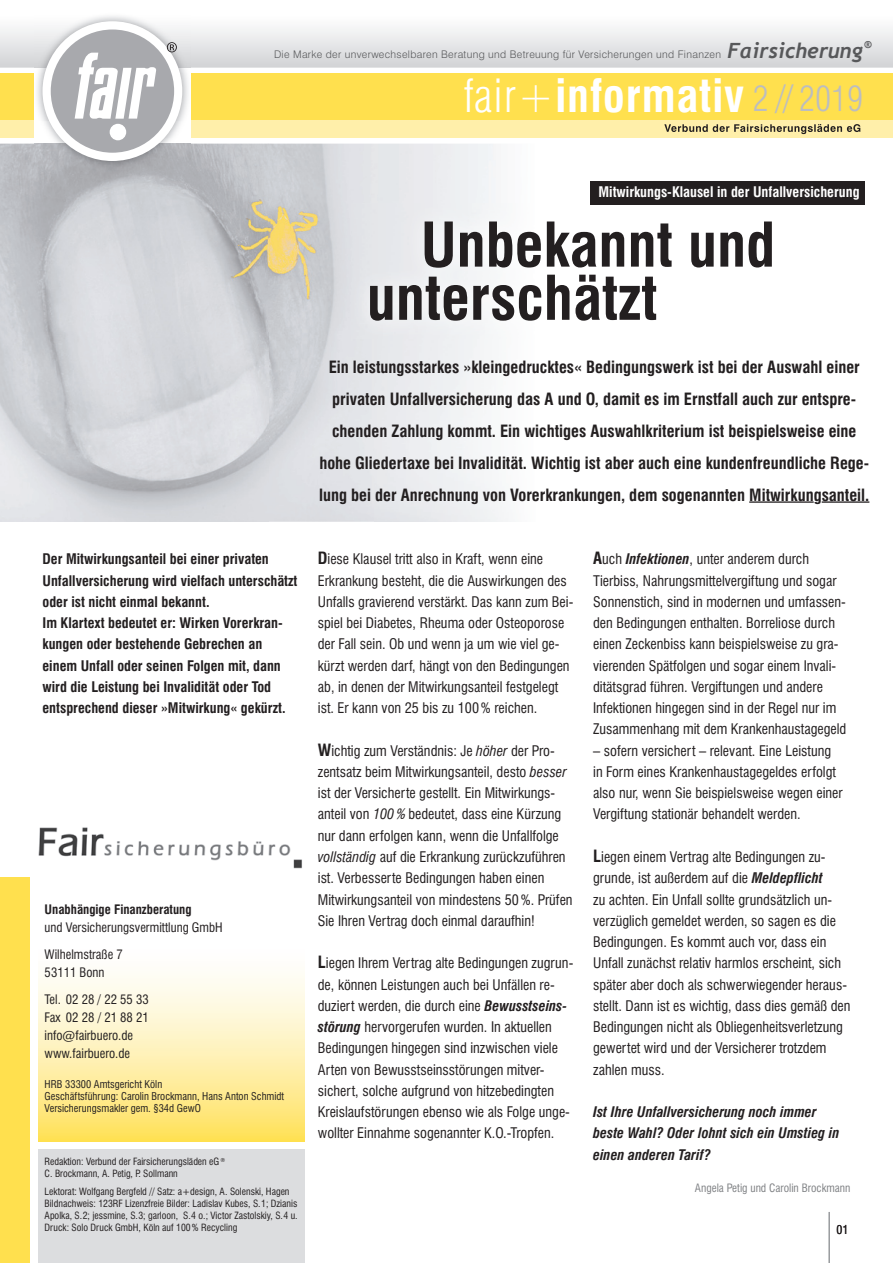
<style>
.page{position:relative;width:893px;height:1263px;background:#fff}
.page>*{position:absolute;margin:0;border:0;box-sizing:border-box;transform-origin:0 0}
.t1{font:700 condensed 60px/53.1px "Swiss 721 BT";color:#231f20}
.t2{font:700 condensed 45px "Swiss 721 BT";letter-spacing:.02em;color:#fff}
.t3{font:700 condensed 16.5px/32px "Swiss 721 BT";color:#231f20;text-align:center}
.t4{font:condensed 14.25px/21.3px "Swiss 721 BT";color:#231f20}
.t5{font:700 condensed 14.25px/21.3px "Swiss 721 BT";color:#231f20}
.t6{font:italic 700 condensed 14.25px/21.3px "Swiss 721 BT";color:#231f20}
.t7{font:700 condensed 14.25px "Swiss 721 BT";color:#fff}
.t8{font:condensed 12.75px/27px "Swiss 721 BT";color:#231f20}
.t9{font:700 condensed 12.75px "Swiss 721 BT";color:#231f20}
.t10{font:condensed 12px "Swiss 721 BT";color:#231f20}
.t11{font:condensed 11.25px "Swiss 721 BT";color:#808285}
.t12{font:condensed 10.5px/12px "Swiss 721 BT";color:#231f20}
.t13{font:300 10.5px "Swiss 721 BT";letter-spacing:.03em;color:#57585a}
.t14{font:italic 700 10.5px "Trebuchet";color:#57585a}
.t15{font:condensed 9.75px/12px "Swiss 721 BT";color:#231f20}
.s1{font-family:"Trebuchet";font-weight:700;font-style:italic;font-size:21px}
.s2{font-weight:300}
.s3{font-weight:300;font-size:34.5px;color:#bcbdc0}
.s4{font-weight:700;font-size:16.5px}
.s5{font-style:italic}
.s6{font-weight:700;font-style:italic}
</style>
<div class="page">
<img style="left:0;top:144px;width:268px;height:378px">
<img style="left:268px;top:144px;width:228px;height:94px">
<img style="left:268px;top:238px;width:107px;height:284px">
<svg style="left:38px;top:975px;width:267px;height:166px;background:#fef0b0"></svg>
<div style="left:38px;top:1149px;width:267px;height:114px;background:#dcdddf"></div>
<div style="left:0;top:877px;width:30px;height:386px;background:#ffe04e"></div>
<hr style="left:829px;top:1212px;width:1px;height:51px;background:#939598">
<div style="left:0;top:119px;width:893px;height:19px;background:#ffefaa"></div>
<div style="left:0;top:73px;width:893px;height:47px;background:#ffe04e"></div>
<svg style="left:0;top:28px;width:893px;height:40px"></svg>
<img style="left:34px;top:16px;width:157px;height:153px">
<img style="left:34px;top:120px;width:157px;height:18px">
<img style="left:34px;top:73px;width:157px;height:47px">
<div style="left:43px;top:21px;width:139px;height:140px;background:#fff;border-radius:50%"></div>
<div style="left:51px;top:30px;width:123px;height:123px;background:#a8a9ad;border-radius:50%"></div>
<svg style="left:75px;top:53px;width:81px;height:66px"></svg>
<div style="left:110px;top:124px;width:16px;height:16px;background:#fff;border-radius:50%"></div>
<svg style="left:167px;top:42px;width:10px;height:10px"></svg>
<svg style="left:664px;top:124px;width:196px;height:10px"></svg>
<img style="left:351px;top:203px;width:146px;height:136px">
<div style="left:590px;top:182px;width:274px;height:23px;background:#231f20"></div>
<hr style="left:749px;top:501px;width:65px;height:2px;background:#231f20">
<hr style="left:822px;top:501px;width:47px;height:2px;background:#231f20">
<img style="left:38px;top:827px;width:264px;height:42px">
<p class="t13" style="left:274px;top:48px;width:590px">Die Marke der unverwechselbaren Beratung und Betreuung für Versicherungen und Finanzen <span class="s1">Fairsicherung</span></p>
<p class="t14" style="left:864px;top:38px;width:9px">®</p>
<h2 class="t2" style="left:463px;top:69px;width:401px"><span class="s2">fair+</span>informativ <span class="s3">2 // 2019</span></h2>
<p class="t7" style="left:598px;top:184px;width:263px">Mitwirkungs-Klausel in der Unfallversicherung</p>
<h1 class="t1" style="left:367px;top:218px;width:410px;text-indent:54px">Unbekannt und unterschätzt</h1>
<p class="t5" style="left:43px;top:548px;width:256px">Der Mitwirkungsanteil bei einer privaten Unfallversicherung wird vielfach unterschätzt oder ist nicht einmal bekannt.<br>Im Klartext bedeutet er: Wirken Vorerkran&shy;kungen oder bestehende Gebrechen an einem Unfall oder seinen Folgen mit, dann wird die Leistung bei Invalidität oder Tod entsprechend dieser »Mitwirkung« gekürzt.</p>
<p class="t9" style="left:45px;top:902px;width:148px">Unabhängige Finanzberatung</p>
<p class="t8" style="left:45px;top:914px;width:179px">und Versicherungsvermittlung GmbH<br>Wilhelmstraße 7</p>
<p class="t8" style="left:45px;top:959px;width:106px">53111 Bonn<br>Tel. 02 28 / 22 55 33</p>
<p class="t8" style="left:45px;top:1008px;width:106px;line-height:18px">Fax 02 28 / 21 88 21 info@fairbuero.de www.fairbuero.de</p>
<p class="t12" style="left:45px;top:1078px;width:241px">HRB 33300 Amtsgericht Köln<br>Geschäftsführung: Carolin Brockmann, Hans Anton Schmidt<br>Versicherungsmakler gem. §34d GewO</p>
<p class="t15" style="left:45px;top:1155px;width:182px">Redaktion: Verbund der Fairsicherungsläden eG <sup>®<br></sup>C. Brockmann, A. Petig, P. Sollmann</p>
<p class="t15" style="left:45px;top:1185px;width:255px">Lektorat: Wolfgang Bergfeld // Satz: a+design, A. Solenski, Hagen Bildnachweis: 123RF Lizenzfreie Bilder: Ladislav Kubes, S. 1; Dzianis Apolka, S. 2; jessmine, S. 3; garloon, S. 4 o.; Victor Zastolskiy, S. 4 u.<br>Druck: Solo Druck GmbH, Köln auf 100 % Recycling</p>
<p class="t3" style="left:319px;top:351px;width:552px">Ein leistungsstarkes »kleingedrucktes« Bedingungswerk ist bei der Auswahl einer privaten Unfallversicherung das A und O, damit es im Ernstfall auch zur entspre&shy;chenden Zahlung kommt. Ein wichtiges Auswahlkriterium ist beispielsweise eine hohe Gliedertaxe bei Invalidität. Wichtig ist aber auch eine kundenfreundliche Rege&shy;lung bei der Anrechnung von Vorerkrankungen, dem sogenannten Mitwirkungsanteil.</p>
<p class="t4" style="left:318px;top:548px;width:257px"><span class="s4">D</span>iese Klausel tritt also in Kraft, wenn eine Erkrankung besteht, die die Auswirkungen des Unfalls gravierend verstärkt. Das kann zum Bei&shy;spiel bei Diabetes, Rheuma oder Osteoporose der Fall sein. Ob und wenn ja um wie viel ge&shy;kürzt werden darf, hängt von den Bedingungen ab, in denen der Mitwirkungsanteil festgelegt ist. Er kann von 25 bis zu 100 % reichen.</p>
<p class="t4" style="left:318px;top:740px;width:256px"><span class="s4">W</span>ichtig zum Verständnis: Je <span class="s5">höher</span> der Pro&shy;zentsatz beim Mitwirkungsanteil, desto <span class="s5">besser </span>ist der Versicherte gestellt. Ein Mitwirkungs&shy;anteil von <span class="s5">100 %</span> bedeutet, dass eine Kürzung nur dann erfolgen kann, wenn die Unfallfolge <span class="s5">vollständig</span> auf die Erkrankung zurückzuführen ist. Verbesserte Bedingungen haben einen Mitwirkungsanteil von mindestens 50 %. Prüfen Sie Ihren Vertrag doch einmal daraufhin!</p>
<p class="t4" style="left:318px;top:952px;width:257px"><span class="s4">L</span>iegen Ihrem Vertrag alte Bedingungen zugrun&shy;de, können Leistungen auch bei Unfällen re&shy;duziert werden, die durch eine <span class="s6">Bewusstseins&shy;störung</span> hervorgerufen wurden. In aktuellen Bedingungen hingegen sind inzwischen viele Arten von Bewusstseinsstörungen mitver&shy;sichert, solche aufgrund von hitzebedingten Kreislaufstörungen ebenso wie als Folge unge&shy;wollter Einnahme sogenannter K.O.-Tropfen.</p>
<p class="t4" style="left:593px;top:548px;width:255px"><span class="s4">A</span>uch <span class="s6">Infektionen</span>, unter anderem durch Tierbiss, Nahrungsmittelvergiftung und sogar Sonnenstich, sind in modernen und umfassen&shy;den Bedingungen enthalten. Borreliose durch einen Zeckenbiss kann beispielsweise zu gra&shy;vierenden Spätfolgen und sogar einem Invali&shy;ditätsgrad führen. Vergiftungen und andere Infektionen hingegen sind in der Regel nur im Zusammenhang mit dem Krankenhaustagegeld</p>
<p class="t4" style="left:593px;top:740px;width:251px">– sofern versichert – relevant. Eine Leistung in Form eines Krankenhaustage geldes erfolgt also nur, wenn Sie beispielsweise wegen einer Vergiftung stationär behandelt werden.</p>
<p class="t4" style="left:593px;top:846px;width:259px"><span class="s4">L</span>iegen einem Vertrag alte Bedingungen zu&shy;grunde, ist außerdem auf die <span class="s6">Meldepflicht<br></span>zu achten. Ein Unfall sollte grundsätzlich un&shy;verzüglich gemeldet werden, so sagen es die Bedingungen. Es kommt auch vor, dass ein Unfall zunächst relativ harmlos erscheint, sich später aber doch als schwerwiegender heraus&shy;stellt. Dann ist es wichtig, dass dies gemäß den Bedingungen nicht als Obliegenheitsverletzung gewertet wird und der Versicherer trotzdem zahlen muss.</p>
<p class="t6" style="left:593px;top:1101px;width:248px">Ist Ihre Unfallversicherung noch immer beste Wahl? Oder lohnt sich ein Umstieg in einen anderen Tarif?</p>
<p class="t11" style="left:695px;top:1181px;width:157px">Angela Petig und Carolin Brockmann</p>
<p class="t10" style="left:837px;top:1222px;width:13px">01</p>
</div>
